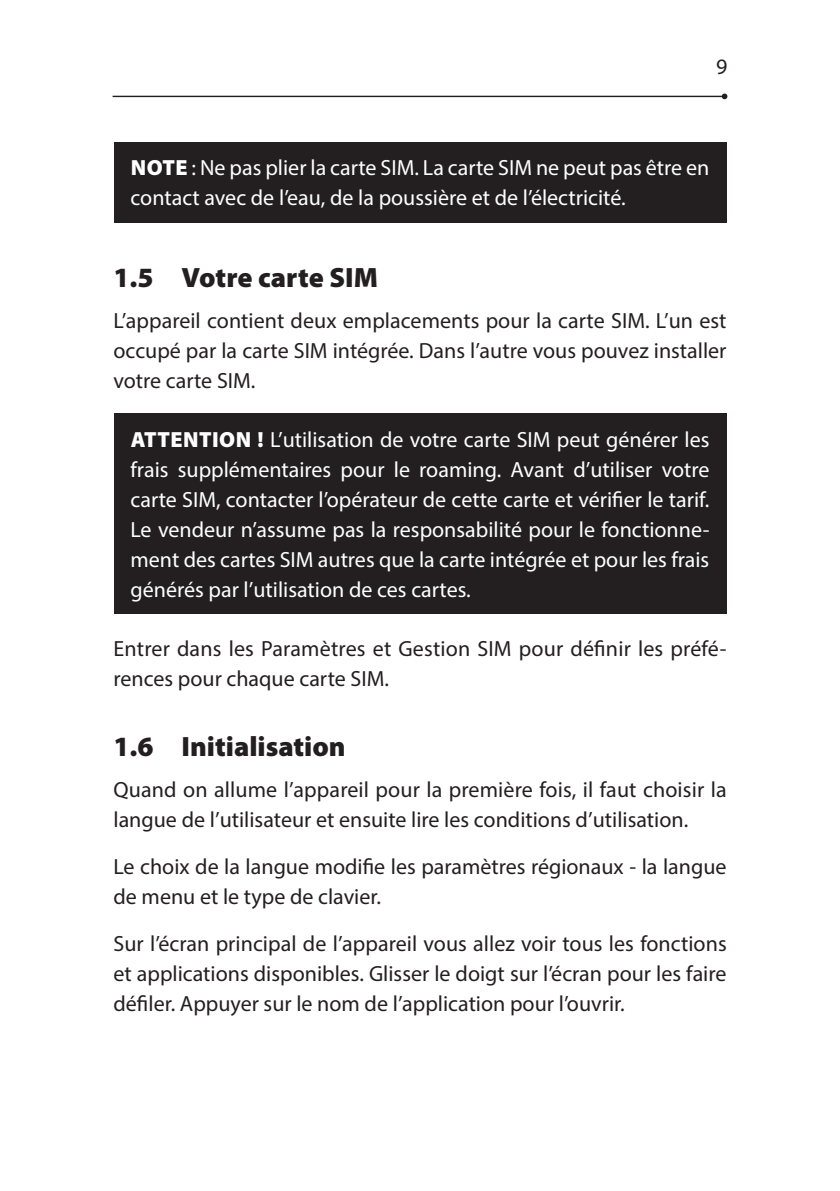
<style>
.page{position:relative;width:840px;height:1191px;background:#fff}
.page>*{position:absolute;margin:0;border:0;box-sizing:border-box;transform-origin:0 0}
.t1{font:900 28px "Myriad Pro";color:#231f20}
.body{font:22px/30px "Myriad Pro";color:#231f20}
.Normalny{font:22px/30px "Myriad Pro";color:#fff}
.s1{font-weight:900}
</style>
<div class="page">
<hr style="left:112px;top:96px;width:612px;height:1px;background:#231f20">
<svg style="left:721px;top:94px;width:6px;height:5px"></svg>
<div style="left:113px;top:142px;width:613px;height:80px;background:#231f20"></div>
<div style="left:113px;top:413px;width:613px;height:201px;background:#231f20"></div>
<p class="body" style="left:715px;top:51px;width:13px">9</p>
<p class="Normalny" style="left:130px;top:153px;width:580px"><span class="s1">NOTE</span> : Ne pas plier la carte SIM. La carte SIM ne peut pas être en contact avec de l’eau, de la poussière et de l’électricité.</p>
<p class="t1" style="left:113px;top:259px;width:266px">1.5 Votre carte SIM</p>
<p class="body" style="left:113px;top:306px;width:614px;text-align:justify">L’appareil contient deux emplacements pour la carte SIM. L’un est occupé par la carte SIM intégrée. Dans l’autre vous pouvez installer votre carte SIM.</p>
<p class="Normalny" style="left:130px;top:424px;width:580px;text-align:justify"><span class="s1">ATTENTION !</span> L’utilisation de votre carte SIM peut générer les frais supplémentaires pour le roaming. Avant d’utiliser votre carte SIM, contacter l’opérateur de cette carte et vérifier le tarif.<br>Le vendeur n’assume pas la responsabilité pour le fonctionne&shy;ment des cartes SIM autres que la carte intégrée et pour les frais générés par l’utilisation de ces cartes.</p>
<p class="body" style="left:113px;top:633px;width:614px">Entrer dans les Paramètres et Gestion SIM pour définir les préfé&shy;rences pour chaque carte SIM.</p>
<p class="t1" style="left:113px;top:727px;width:234px">1.6 Initialisation</p>
<p class="body" style="left:113px;top:774px;width:614px">Quand on allume l’appareil pour la première fois, il faut choisir la langue de l’utilisateur et ensuite lire les conditions d’utilisation.</p>
<p class="body" style="left:113px;top:851px;width:614px">Le choix de la langue modifie les paramètres régionaux - la langue de menu et le type de clavier.</p>
<p class="body" style="left:113px;top:928px;width:614px;text-align:justify">Sur l’écran principal de l’appareil vous allez voir tous les fonctions et applications disponibles. Glisser le doigt sur l’écran pour les faire défiler. Appuyer sur le nom de l’application pour l’ouvrir.</p>
</div>
